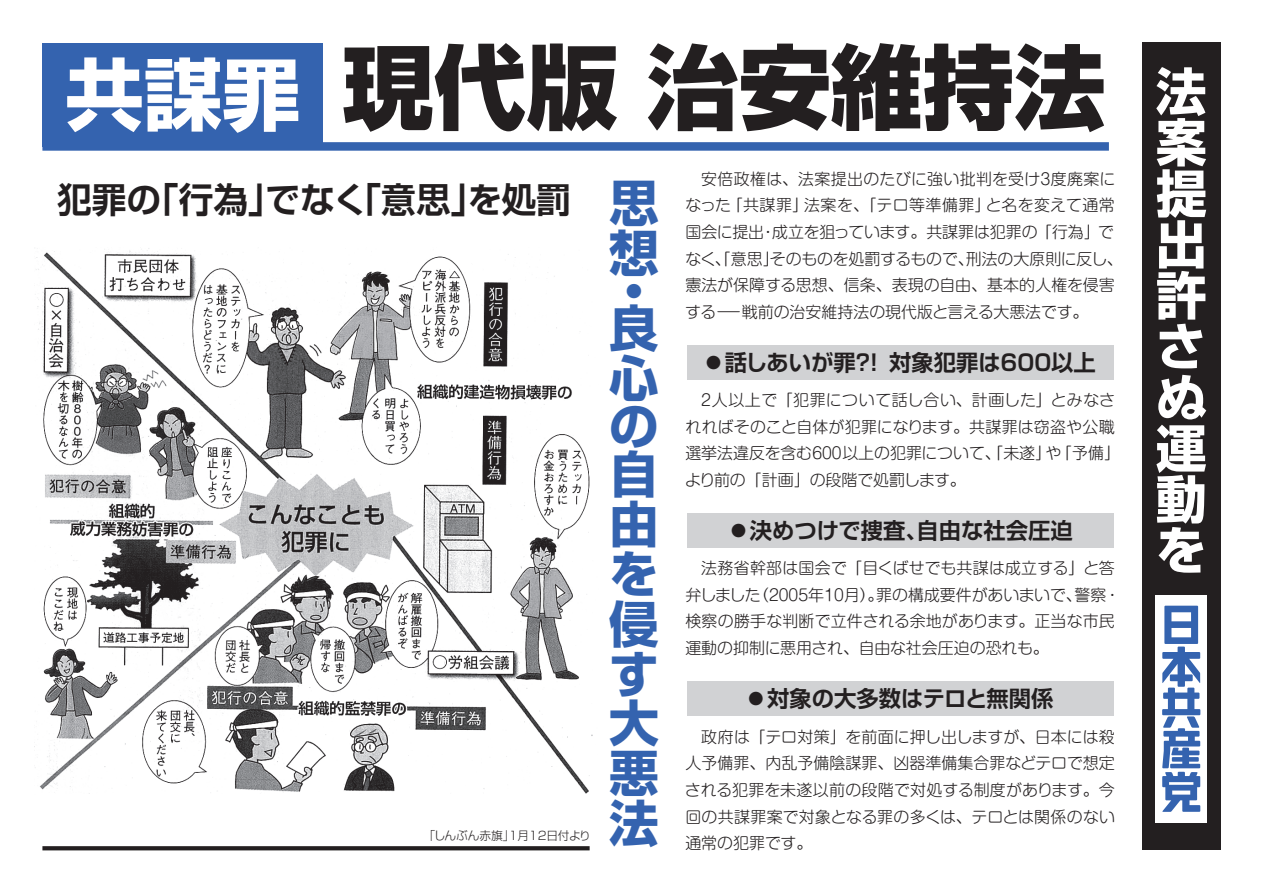
<style>
.page{position:relative;width:1263px;height:893px;background:#fff}
.page>*{position:absolute;margin:0;border:0;box-sizing:border-box;transform-origin:0 0}
.t1{font:800 91.8px "Shin Go Pr 5";color:#231f20}
.t2{font:700 51px/51px "Shin Go Pr 5";color:#fff;text-align:justify}
.t3{font:700 49.8px/49.5px "Shin Go Pr 5";color:#3463af}
.t4{font:700 35.1px "Shin Go Pr 5 De";color:#231f20}
.t5{font:700 22.35px "Shin Go Pr 5 De";color:#231f20}
.t6{font:300 15.9px/26.5px "Shin M Go Pro";color:#231f20}
.t7{font:300 11.7px "Shin Go Pr 5";letter-spacing:-.015em;color:#231f20}
.s1{font-weight:700;font-size:78.45px;color:#fff}
.s2{font-weight:700;font-size:51px;color:#fff}
</style>
<div class="page">
<img style="left:34px;top:248px;width:559px;height:546px">
<svg style="left:42px;top:846px;width:548px;height:4px;background:#2c2829"></svg>
<div style="left:42px;top:43px;width:281px;height:104px;background:#3463af"></div>
<div style="left:1142px;top:43px;width:78px;height:807px;background:#231f20"></div>
<div style="left:1155px;top:595px;width:52px;height:227px;background:#fff"></div>
<svg style="left:1162px;top:606px;width:38px;height:206px"></svg>
<div style="left:42px;top:142px;width:1067px;height:9px;background:#3463af"></div>
<div style="left:687px;top:345px;width:426px;height:34px;background:#d1d2d4"></div>
<div style="left:687px;top:513px;width:426px;height:34px;background:#d1d2d4"></div>
<div style="left:687px;top:682px;width:426px;height:34px;background:#d1d2d4"></div>
<h1 class="t1" style="left:65px;top:15px;width:1142px"><span class="s1">共謀罪</span>現代版治安維持法 <span class="s2">法</span></h1>
<h2 class="t2" style="left:1156px;top:113px;width:52px">案提出許さぬ運動を</h2>
<p class="t6" style="left:685px;top:164px;width:439px">　安倍政権は、法案提出のたびに強い批判を受け３度廃案になった「共謀罪」法案を、「テロ等準備罪」と名を変えて通常国会に提出・成立を狙っています。共謀罪は犯罪の「行為」でなく、「意思」そのものを処罰するもので、刑法の大原則に反し、憲法が保障する思想、信条、表現の自由、基本的人権を侵害する－戦前の治安維持法の現代版と言える大悪法です。</p>
<h3 class="t3" style="left:609px;top:175px;width:51px">思想</h3>
<h3 class="t3" style="left:609px;top:269px;width:50px;line-height:37.3px">・良</h3>
<h3 class="t3" style="left:609px;top:350px;width:51px;text-align:justify">心の自由を侵す大悪法</h3>
<h3 class="t5" style="left:702px;top:344px;width:395px">●話しあいが罪？！対象犯罪は600以上</h3>
<h3 class="t4" style="left:57px;top:171px;width:515px">犯罪の「行為」でなく「意思」を処罰</h3>
<p class="t6" style="left:685px;top:385px;width:436px">　２人以上で「犯罪について話し合い、計画した」とみなされればそのこと自体が犯罪になります。共謀罪は窃盗や公職選挙法違反を含む600以上の犯罪について、「未遂」や「予備」より前の「計画」の段階で処罰します。</p>
<h3 class="t5" style="left:727px;top:512px;width:347px">●決めつけで捜査、自由な社会圧迫</h3>
<p class="t6" style="left:685px;top:553px;width:437px">　法務省幹部は国会で「目くばせでも共謀は成立する」と答弁しました（2005年10月）。罪の構成要件があいまいで、警察・検察の勝手な判断で立件される余地があります。正当な市民運動の抑制に悪用され、自由な社会圧迫の恐れも。</p>
<h3 class="t5" style="left:745px;top:681px;width:310px">●対象の大多数はテロと無関係</h3>
<p class="t6" style="left:685px;top:722px;width:431px;text-align:justify">　政府は「テロ対策」を前面に押し出しますが、日本には殺人予備罪、内乱予備陰謀罪、凶器準備集合罪などテロで想定される犯罪を未遂以前の段階で対処する制度があります。今回の共謀罪案で対象となる罪の多くは、テロとは関係のない通常の犯罪です。</p>
<p class="t7" style="left:423px;top:825px;width:169px">「しんぶん赤旗」1月12日付より</p>
</div>
